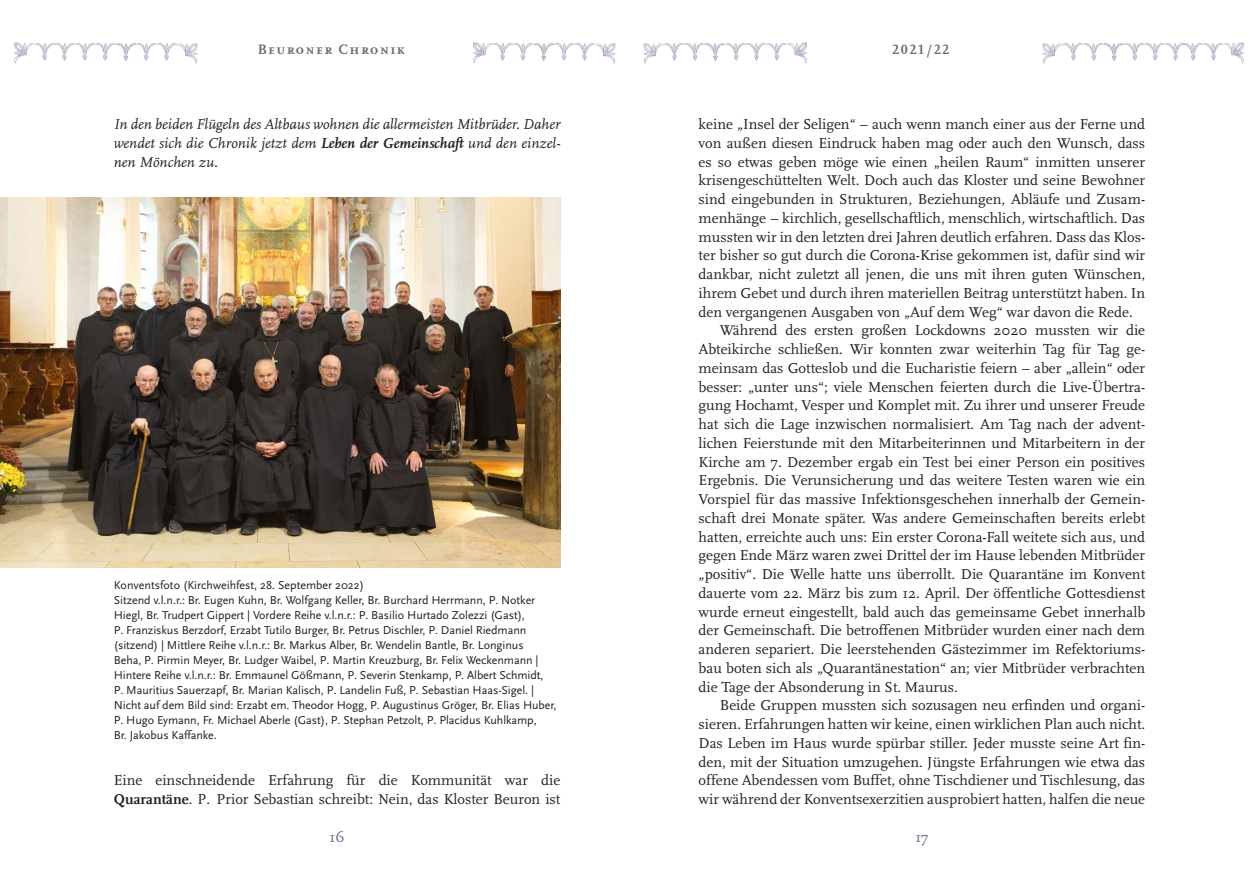
<style>
.page{position:relative;width:1259px;height:893px;background:#fff}
.page>*{position:absolute;margin:0;border:0;box-sizing:border-box;transform-origin:0 0}
.t1{font:15px/18.8px "Scala";color:#231f20}
.t2{font:italic 15px/18.8px "Scala";color:#231f20;text-align:justify}
.t3{font:15px "Scala";color:#5c6488}
.t4{font:700 14.25px "Scala Caps";letter-spacing:.1em;color:#6c6d70}
.t5{font:12px/15px "Scala Sans";letter-spacing:-.005em;color:#231f20}
.s1{font-weight:700}
</style>
<div class="page">
<img style="left:14px;top:42px;width:184px;height:22px">
<img style="left:473px;top:42px;width:143px;height:22px">
<img style="left:1184px;top:42px;width:60px;height:21px">
<img style="left:1042px;top:43px;width:142px;height:21px">
<img style="left:643px;top:42px;width:164px;height:22px">
<img style="left:0;top:198px;width:560px;height:369px">
<p class="t4" style="left:258px;top:41px;width:149px">Beuroner Chronik</p>
<p class="t4" style="left:892px;top:41px;width:59px">2021/22</p>
<p class="t2" style="left:114px;top:115px;width:448px">In den beiden Flügeln des Altbaus wohnen die allermeisten Mitbrüder. Daher wendet sich die Chronik jetzt dem <span class="s1">Leben der Gemeinschaft</span> und den einzel&shy;nen Mönchen zu.</p>
<p class="t5" style="left:114px;top:578px;width:444px">Konventsfoto (Kirchweihfest, 28. September 2022)<br>Sitzend v.l.n.r.: Br. Eugen Kuhn, Br. Wolfgang Keller, Br. Burchard Herrmann, P. Notker Hiegl, Br. Trudpert Gippert | Vordere Reihe v.l.n.r.: P. Basilio Hurtado Zolezzi (Gast),<br>P. Franziskus Berzdorf, Erzabt Tutilo Burger, Br. Petrus Dischler, P. Daniel Riedmann (sitzend) | Mittlere Reihe v.l.n.r.: Br. Markus Alber, Br. Wendelin Bantle, Br. Longinus<br>Beha, P. Pirmin Meyer, Br. Ludger Waibel, P. Martin Kreuzburg, Br. Felix Weckenmann | Hintere Reihe v.l.n.r.: Br. Emmaunel Gößmann, P. Severin Stenkamp, P. Albert Schmidt,<br>P. -Mauritius Sauerzapf, Br. Marian Kalisch, P. Landelin Fuß, P. Sebastian Haas-Sigel. | Nicht auf dem Bild sind: Erzabt em. Theodor Hogg, P. Augustinus Gröger, Br. Elias Huber, P. Hugo Eymann, Fr. Michael Aberle (Gast), P. Stephan Petzolt, P. Placidus Kuhlkamp,<br>Br. Jakobus Kaffanke.</p>
<p class="t1" style="left:114px;top:771px;width:448px">Eine einschneidende Erfahrung für die Kommunität war die<br><span class="s1">Quarantäne</span>. P. Prior Sebastian schreibt: Nein, das Kloster Beuron ist</p>
<p class="t1" style="left:698px;top:115px;width:448px">keine „Insel der Seligen“ – auch wenn manch einer aus der Ferne und</p>
<p class="t1" style="left:698px;top:134px;width:448px">von außen diesen Eindruck haben mag oder auch den Wunsch, dass</p>
<p class="t1" style="left:698px;top:153px;width:448px">es so etwas geben möge wie einen „heilen Raum“ inmitten unserer</p>
<p class="t1" style="left:698px;top:171px;width:448px">krisengeschüttelten Welt. Doch auch das Kloster und seine Bewohner</p>
<p class="t1" style="left:698px;top:190px;width:448px">sind eingebunden in Strukturen, Beziehungen, Abläufe und Zusam-</p>
<p class="t1" style="left:698px;top:209px;width:448px">menhänge – kirchlich, gesellschaftlich, menschlich, wirtschaftlich. Das</p>
<p class="t1" style="left:698px;top:228px;width:448px">mussten wir in den letzten drei Jahren deutlich erfahren. Dass das Klos-</p>
<p class="t1" style="left:698px;top:246px;width:448px">ter bisher so gut durch die Corona-Krise gekommen ist, dafür sind wir</p>
<p class="t1" style="left:698px;top:265px;width:448px">dankbar, nicht zuletzt all jenen, die uns mit ihren guten Wünschen,</p>
<p class="t1" style="left:698px;top:284px;width:448px">ihrem Gebet und durch ihren materiellen Beitrag unterstützt haben. In</p>
<p class="t1" style="left:698px;top:303px;width:436px">den vergangenen Ausgaben von „Auf dem Weg“ war davon die Rede.</p>
<p class="t1" style="left:720px;top:321px;width:427px">Während des ersten großen Lockdowns 2020 mussten wir die</p>
<p class="t1" style="left:698px;top:340px;width:448px">Abteikirche schließen. Wir konnten zwar weiterhin Tag für Tag ge-</p>
<p class="t1" style="left:698px;top:359px;width:448px">meinsam das Gotteslob und die Eucharistie feiern – aber „allein“ oder</p>
<p class="t1" style="left:698px;top:378px;width:448px">besser: „unter uns“; viele Menschen feierten durch die Live-Übertra-</p>
<p class="t1" style="left:698px;top:396px;width:448px">gung Hochamt, Vesper und Komplet mit. Zu ihrer und unserer Freude</p>
<p class="t1" style="left:698px;top:415px;width:448px">hat sich die Lage inzwischen normalisiert. Am Tag nach der advent-</p>
<p class="t1" style="left:698px;top:434px;width:448px">lichen Feierstunde mit den Mitarbeiterinnen und Mitarbeitern in der</p>
<p class="t1" style="left:698px;top:453px;width:448px">Kirche am 7. Dezember ergab ein Test bei einer Person ein positives</p>
<p class="t1" style="left:698px;top:471px;width:448px">Ergebnis. Die Verunsicherung und das weitere Testen waren wie ein</p>
<p class="t1" style="left:698px;top:490px;width:448px">Vorspiel für das massive Infektionsgeschehen innerhalb der Gemein-</p>
<p class="t1" style="left:698px;top:509px;width:448px">schaft drei Monate später. Was andere Gemeinschaften bereits erlebt</p>
<p class="t1" style="left:698px;top:528px;width:448px">hatten, erreichte auch uns: Ein erster Corona-Fall weitete sich aus, und</p>
<p class="t1" style="left:698px;top:546px;width:448px">gegen Ende März waren zwei Drittel der im Hause lebenden Mitbrüder</p>
<p class="t1" style="left:698px;top:565px;width:448px">„positiv“. Die Welle hatte uns überrollt. Die Quarantäne im Konvent</p>
<p class="t1" style="left:698px;top:584px;width:448px">dauerte vom 22. März bis zum 12. April. Der öffentliche Gottesdienst</p>
<p class="t1" style="left:698px;top:603px;width:448px">wurde erneut eingestellt, bald auch das gemeinsame Gebet innerhalb</p>
<p class="t1" style="left:698px;top:621px;width:448px">der Gemeinschaft. Die betroffenen Mitbrüder wurden einer nach dem</p>
<p class="t1" style="left:698px;top:640px;width:448px">anderen separiert. Die leerstehenden Gästezimmer im Refektoriums-</p>
<p class="t1" style="left:698px;top:659px;width:448px">bau boten sich als „Quarantänestation“ an; vier Mitbrüder verbrachten</p>
<p class="t1" style="left:698px;top:678px;width:261px">die Tage der Absonderung in St. Maurus.</p>
<p class="t1" style="left:720px;top:696px;width:427px">Beide Gruppen mussten sich sozusagen neu erfinden und organi-</p>
<p class="t1" style="left:698px;top:715px;width:448px">sieren. Erfahrungen hatten wir keine, einen wirklichen Plan auch nicht.</p>
<p class="t1" style="left:698px;top:734px;width:448px">Das Leben im Haus wurde spürbar stiller. Jeder musste seine Art fin-</p>
<p class="t1" style="left:698px;top:753px;width:448px">den, mit der Situation umzugehen. Jüngste Erfahrungen wie etwa das</p>
<p class="t1" style="left:698px;top:771px;width:448px">offene Abendessen vom Buffet, ohne Tischdiener und Tischlesung, das</p>
<p class="t1" style="left:698px;top:790px;width:448px">wir während der Konventsexerzitien ausprobiert hatten, halfen die neue</p>
<p class="t3" style="left:329px;top:828px;width:16px">16</p>
<p class="t3" style="left:915px;top:828px;width:15px">17</p>
</div>
